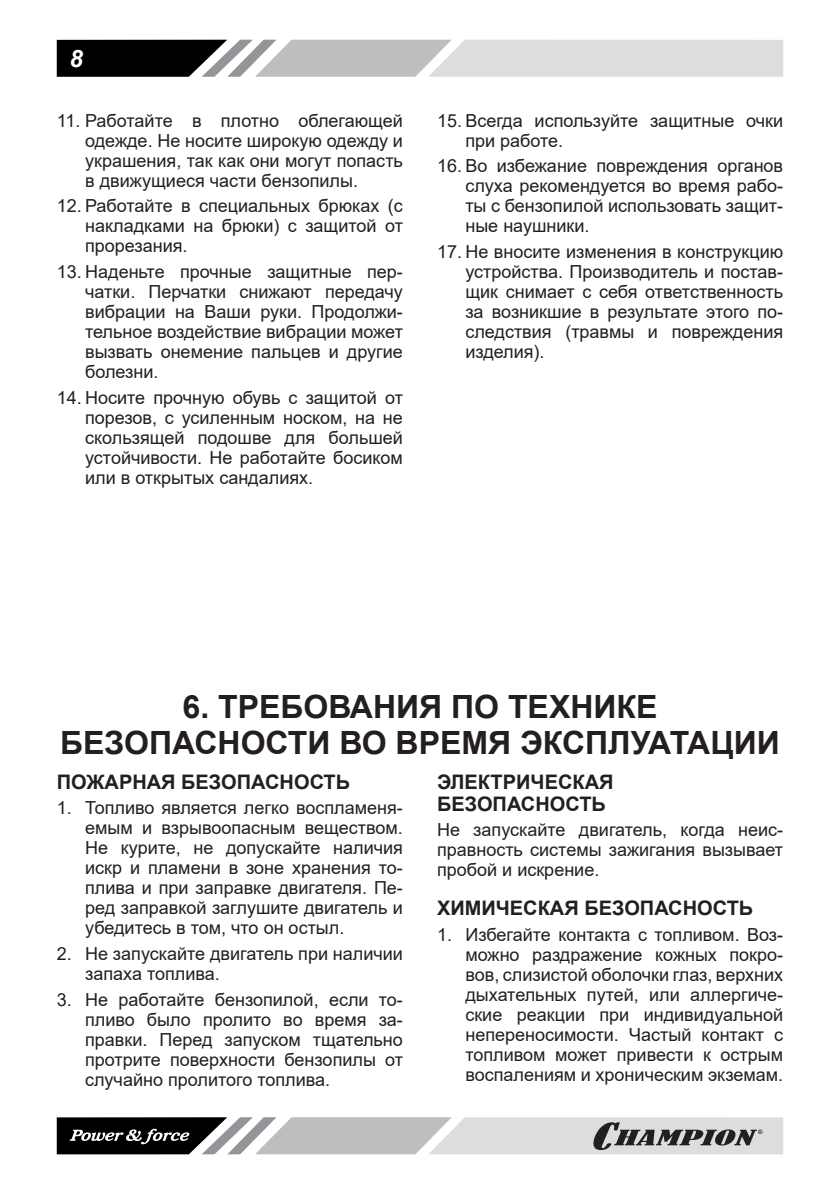
<style>
.page{position:relative;width:840px;height:1191px;background:#fff}
.page>*{position:absolute;margin:0;border:0;box-sizing:border-box;transform-origin:0 0}
.t1{font:700 32px/36px "Arial";color:#231f20;text-align:center}
.t2{font:italic 700 24px "Arial";color:#fff}
.t3{font:700 20px/22px "Arial";color:#231f20}
.t4{font:18px/20px "Arial";color:#231f20;text-align:justify}
</style>
<div class="page">
<svg style="left:57px;top:40px;width:725px;height:37px;background:#a7a8a9"></svg>
<svg style="left:57px;top:1117px;width:725px;height:37px;background:#a1a1a2"></svg>
<h2 class="t2" style="left:70px;top:44px;width:15px">8</h2>
<p class="t4" style="left:85px;top:110px;width:319px;text-indent:-28px">11. Работайте в плотно облегающей одежде. Не носите широкую одежду и украшения, так как они могут попасть в движущиеся части бензопилы.</p>
<p class="t4" style="left:85px;top:196px;width:319px;text-indent:-28px">12. Работайте в специальных брюках (с накладками на брюки) с защитой от прорезания.</p>
<p class="t4" style="left:85px;top:261px;width:319px;text-indent:-28px">13. Наденьте прочные защитные пер&shy;чатки. Перчатки снижают передачу вибрации на Ваши руки. Продолжи&shy;тельное воздействие вибрации может вызвать онемение пальцев и другие болезни.</p>
<p class="t4" style="left:85px;top:387px;width:319px;text-indent:-28px">14. Носите прочную обувь с защитой от порезов, с усиленным носком, на не скользящей подошве для большей устойчивости. Не работайте босиком или в открытых сандалиях.</p>
<p class="t4" style="left:465px;top:110px;width:319px;text-indent:-28px">15. Всегда используйте защитные очки при работе.</p>
<p class="t4" style="left:465px;top:156px;width:319px;text-indent:-28px">16. Во избежание повреждения органов слуха рекомендуется во время рабо&shy;ты с бензопилой использовать защит&shy;ные наушники.</p>
<p class="t4" style="left:465px;top:241px;width:319px;text-indent:-28px">17. Не вносите изменения в конструкцию устройства. Производитель и постав&shy;щик снимает с себя ответственность за возникшие в результате этого по&shy;следствия (травмы и повреждения изделия).</p>
<h1 class="t1" style="left:60px;top:689px;width:720px">6. ТРЕБОВАНИЯ ПО ТЕХНИКЕ<br>БЕЗОПАСНОСТИ ВО ВРЕМЯ ЭКСПЛУАТАЦИИ</h1>
<p class="t3" style="left:57px;top:771px;width:295px">ПОЖАРНАЯ БЕЗОПАСНОСТЬ</p>
<p class="t4" style="left:85px;top:798px;width:319px;text-indent:-28px">1. Топливо является легко воспламеня&shy;емым и взрывоопасным веществом.<br>Не курите, не допускайте наличия искр и пламени в зоне хранения то&shy;плива и при заправке двигателя. Пе&shy;ред заправкой заглушите двигатель и убедитесь в том, что он остыл.</p>
<p class="t4" style="left:85px;top:943px;width:319px;text-indent:-28px">2. Не запускайте двигатель при наличии запаха топлива.</p>
<p class="t4" style="left:85px;top:989px;width:319px;text-indent:-28px">3. Не работайте бензопилой, если то&shy;пливо было пролито во время за&shy;правки. Перед запуском тщательно протрите поверхности бензопилы от случайно пролитого топлива.</p>
<p class="t3" style="left:437px;top:771px;width:178px">ЭЛЕКТРИЧЕСКАЯ<br>БЕЗОПАСНОСТЬ</p>
<p class="t4" style="left:437px;top:820px;width:347px">Не запускайте двигатель, когда неис&shy;правность системы зажигания вызывает пробой и искрение.</p>
<p class="t3" style="left:437px;top:897px;width:318px">ХИМИЧЕСКАЯ БЕЗОПАСНОСТЬ</p>
<p class="t4" style="left:465px;top:924px;width:319px;text-indent:-28px">1. Избегайте контакта с топливом. Воз&shy;можно раздражение кожных покро&shy;вов, слизистой оболочки глаз, верхних дыхательных путей, или аллергиче&shy;ские реакции при индивидуальной непереносимости. Частый контакт с топливом может привести к острым воспалениям и хроническим экземам.</p>
</div>
